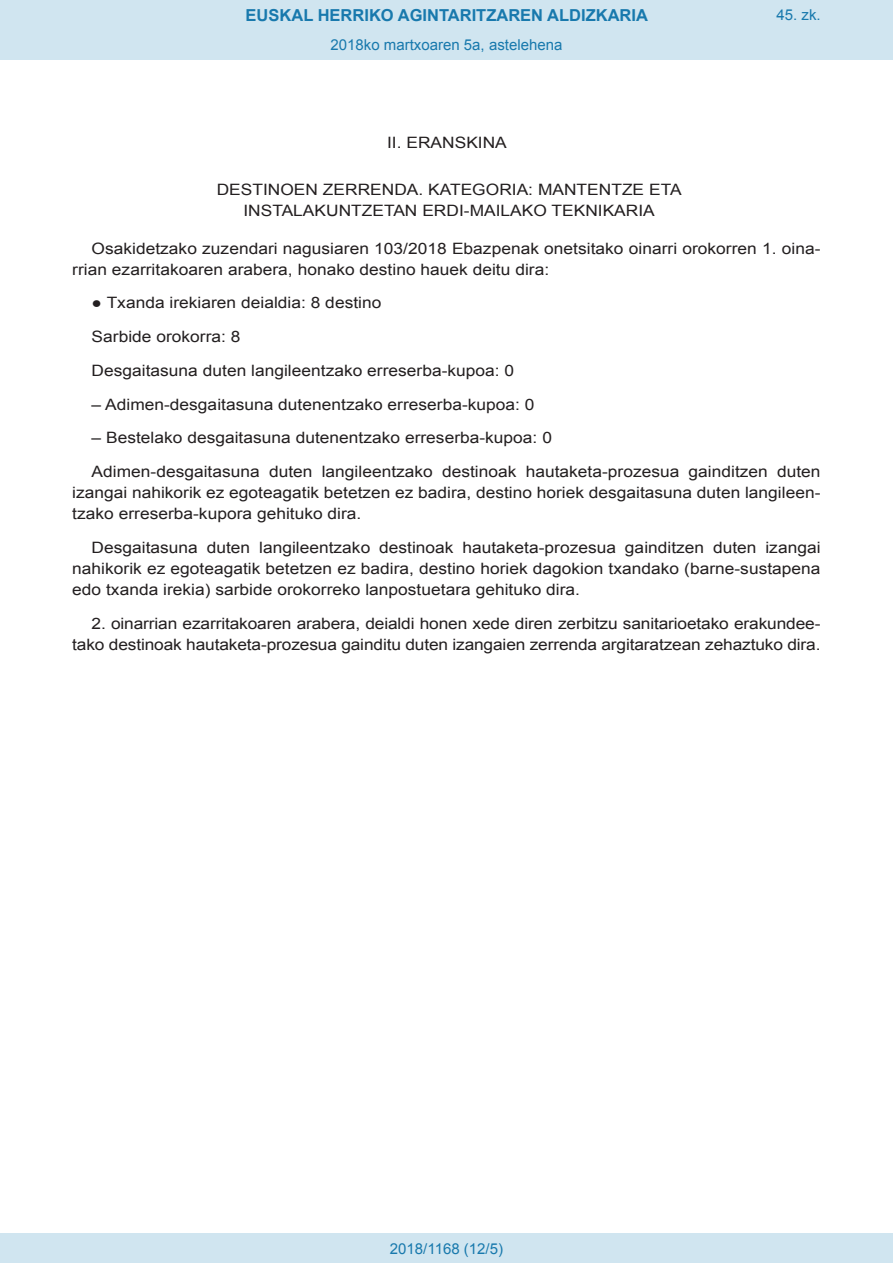
<style>
.page{position:relative;width:893px;height:1263px;background:#fff}
.page>*{position:absolute;margin:0;border:0;box-sizing:border-box;transform-origin:0 0}
.t1{font:700 16.5px "Arial";color:#1879ad}
.BOPVDetalle{font:15.6px/21px "Arial";color:#231f20;text-align:justify;scale:1.11 1}
.BOPVClave{font:15.6px/21px "Arial";color:#231f20;text-align:center;scale:1.11 1}
.Paginacion_Centro{font:15px "Arial";color:#1879ad}
</style>
<div class="page">
<div style="left:0;top:0;width:893px;height:60px;background:#d0e5f0"></div>
<div style="left:0;top:1233px;width:893px;height:30px;background:#d0e5f0"></div>
<p class="t1" style="left:246px;top:4px;width:404px">EUSKAL HERRIKO AGINTARITZAREN ALDIZKARIA</p>
<p class="Paginacion_Centro" style="left:331px;top:35px;width:233px">2018ko martxoaren 5a, astelehena</p>
<p class="Paginacion_Centro" style="left:776px;top:5px;width:46px">45. zk.</p>
<p class="BOPVClave" style="left:387px;top:132px;width:109px">II. ERANSKINA</p>
<p class="BOPVClave" style="left:217px;top:179px;width:420px">DESTINOEN ZERRENDA. KATEGORIA: MANTENTZE ETA<br>INSTALAKUNTZETAN ERDI-MAILAKO TEKNIKARIA</p>
<p class="BOPVDetalle" style="left:72px;top:238px;width:676px;text-indent:19px">Osakidetzako zuzendari nagusiaren 103/2018 Ebazpenak onetsitako oinarri orokorren 1. oina&shy;rrian ezarritakoaren arabera, honako destino hauek deitu dira:</p>
<p class="BOPVDetalle" style="left:92px;top:293px;width:263px">● Txanda irekiaren deialdia: 8 destino</p>
<p class="BOPVDetalle" style="left:92px;top:326px;width:136px">Sarbide orokorra: 8</p>
<p class="BOPVDetalle" style="left:92px;top:360px;width:382px">Desgaitasuna duten langileentzako erreserba-kupoa: 0</p>
<p class="BOPVDetalle" style="left:92px;top:394px;width:400px">– Adimen-desgaitasuna dutenentzako erreserba-kupoa: 0</p>
<p class="BOPVDetalle" style="left:92px;top:428px;width:416px">– Bestelako desgaitasuna dutenentzako erreserba-kupoa: 0</p>
<p class="BOPVDetalle" style="left:72px;top:461px;width:676px;text-indent:19px">Adimen-desgaitasuna duten langileentzako destinoak hautaketa-prozesua gainditzen duten izangai nahikorik ez egoteagatik betetzen ez badira, destino horiek desgaitasuna duten langileen&shy;tzako erreserba-kupora gehituko dira.</p>
<p class="BOPVDetalle" style="left:72px;top:537px;width:676px;text-indent:19px">Desgaitasuna duten langileentzako destinoak hautaketa-prozesua gainditzen duten izangai nahikorik ez egoteagatik betetzen ez badira, destino horiek dagokion txandako (barne-sustapena edo txanda irekia) sarbide orokorreko lanpostuetara gehituko dira.</p>
<p class="BOPVDetalle" style="left:72px;top:613px;width:676px;text-align:right">2. oinarrian ezarritakoaren arabera, deialdi honen xede diren zerbitzu sanitarioetako erakundee&shy;tako destinoak hautaketa-prozesua gainditu duten izangaien zerrenda argitaratzean zehaztuko dira.</p>
<p class="Paginacion_Centro" style="left:390px;top:1238px;width:115px">2018/1168 (12/5)</p>
</div>
